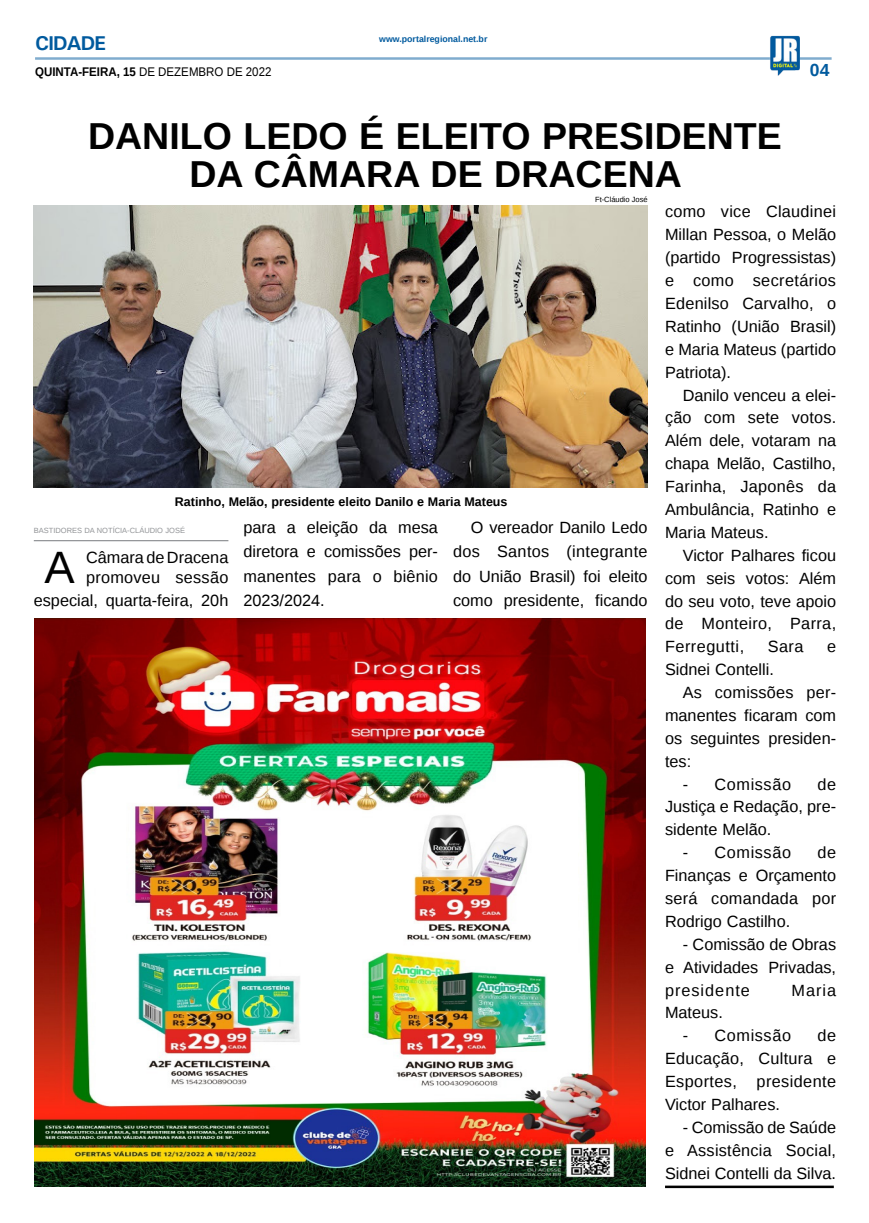
<style>
.page{position:relative;width:869px;height:1223px;background:#fff}
.page>*{position:absolute;margin:0;border:0;box-sizing:border-box;transform-origin:0 0}
.MATÉRIA{font:45.38px "Liberation Sans";color:#000}
.TÍTULO{font:700 37.5px/37.5px "Liberation Sans";color:#000;text-align:center}
.TITULO_PG{font:700 20px "Univers";letter-spacing:-.04em;color:#005a9e}
.TÍTULO-2{font:700 17.5px "Liberation Sans";color:#005a9e}
.MATÉRIA-2{font:16.25px/22.9px "Liberation Sans";color:#000;text-align:justify}
.MATÉRIA-3{font:16.25px "Liberation Sans";letter-spacing:.035em;color:#000}
.LEGENDA{font:700 12.5px "Liberation Sans";color:#000}
.DATA_PG{font:12.5px "Liberation Sans";color:#000;scale:.92 1}
.DATA_PG-2{font:700 8.75px "Liberation Sans";color:#005a9e}
.CRÉDITO_MATÉRIA{font:7.5px "Liberation Sans";color:#939598}
.CRÉDITO_FOTO{font:7.5px "Liberation Sans";color:#000}
.s1{font-weight:700}
</style>
<div class="page">
<hr style="left:35px;top:57px;width:796px;height:3px;background:#005a9e">
<img style="left:769px;top:36px;width:30px;height:40px">
<hr style="left:664px;top:1185px;width:169px;height:3px;background:#000">
<img style="left:35px;top:619px;width:609px;height:567px">
<img style="left:34px;top:206px;width:613px;height:281px">
<hr style="left:34px;top:540px;width:194px;height:1px;background:#939598">
<p class="TITULO_PG" style="left:35px;top:31px;width:72px">CIDADE</p>
<p class="DATA_PG" style="left:35px;top:65px;width:258px"><span class="s1">QUINTA-FEIRA, 15</span> DE DEZEMBRO DE 2022</p>
<p class="DATA_PG-2" style="left:379px;top:33px;width:110px">www.portalregional.net.br</p>
<p class="TÍTULO" style="left:88px;top:117px;width:695px">DANILO LEDO É ELEITO PRESIDENTE<br>DA CÂMARA DE DRACENA</p>
<p class="CRÉDITO_FOTO" style="left:594px;top:195px;width:54px">Ft-Cláudio José</p>
<p class="TÍTULO-2" style="left:809px;top:58px;width:21px">04</p>
<p class="LEGENDA" style="left:175px;top:493px;width:334px">Ratinho, Melão, presidente eleito Danilo e Maria Mateus</p>
<p class="CRÉDITO_MATÉRIA" style="left:34px;top:526px;width:153px">BASTIDORES DA NOTÍCIA-CLÁUDIO JOSÉ</p>
<p class="MATÉRIA" style="left:44px;top:542px;width:32px">A</p>
<p class="MATÉRIA-2" style="left:86px;top:548px;width:144px;line-height:20px">Câmara de Dracena promoveu sessão</p>
<p class="MATÉRIA-2" style="left:34px;top:590px;width:196px">especial, quarta-feira, 20h</p>
<p class="MATÉRIA-2" style="left:243px;top:516px;width:196px;line-height:24.4px">para a eleição da mesa diretora e comissões per&shy;manentes para o biênio 2023/2024.</p>
<p class="MATÉRIA-2" style="left:453px;top:516px;width:196px;line-height:24.4px;text-indent:18px">O vereador Danilo Ledo dos Santos (integrante do União Brasil) foi eleito como presidente, ficando</p>
<p class="MATÉRIA-2" style="left:664px;top:201px;width:172px">como vice Claudinei Millan Pessoa, o Melão (partido Progressistas) e como secretários Edenilso Carvalho, o Ratinho (União Brasil) e Maria Mateus (partido Patriota).</p>
<p class="MATÉRIA-2" style="left:664px;top:384px;width:172px;text-indent:18px">Danilo venceu a elei&shy;ção com sete votos.<br>Além dele, votaram na chapa Melão, Castilho, Farinha, Japonês da Ambulância, Ratinho e Maria Mateus.</p>
<p class="MATÉRIA-2" style="left:664px;top:544px;width:172px;text-indent:18px">Victor Palhares ficou com seis votos: Além do seu voto, teve apoio de Monteiro, Parra, Ferregutti,</p>
<p class="MATÉRIA-2" style="left:767px;top:636px;width:37px">Sara</p>
<p class="MATÉRIA-2" style="left:826px;top:636px;width:11px">e</p>
<p class="MATÉRIA-2" style="left:664px;top:659px;width:110px">Sidnei Contelli.</p>
<p class="MATÉRIA-2" style="left:664px;top:681px;width:172px;text-indent:18px">As comissões per&shy;manentes ficaram com os seguintes presiden&shy;tes:</p>
<p class="MATÉRIA-3" style="left:682px;top:774px;width:110px">- Comissão</p>
<p class="MATÉRIA-2" style="left:664px;top:773px;width:172px;text-indent:152px">de Justiça e Redação, pre&shy;sidente Melão.</p>
<p class="MATÉRIA-3" style="left:682px;top:843px;width:110px">- Comissão</p>
<p class="MATÉRIA-2" style="left:664px;top:842px;width:172px;text-indent:152px">de Finanças e Orçamento será comandada por Rodrigo Castilho.</p>
<p class="MATÉRIA-2" style="left:664px;top:933px;width:172px;text-indent:18px">- Comissão de Obras e Atividades Privadas, presidente</p>
<p class="MATÉRIA-2" style="left:791px;top:979px;width:46px">Maria</p>
<p class="MATÉRIA-2" style="left:664px;top:1002px;width:59px">Mateus.</p>
<p class="MATÉRIA-3" style="left:682px;top:1026px;width:110px">- Comissão</p>
<p class="MATÉRIA-2" style="left:664px;top:1025px;width:172px;text-indent:152px">de Educação, Cultura e Esportes, presidente Victor Palhares.</p>
<p class="MATÉRIA-2" style="left:664px;top:1116px;width:172px;text-indent:18px">- Comissão de Saúde e Assistência Social, Sidnei Contelli da Silva.</p>
</div>
